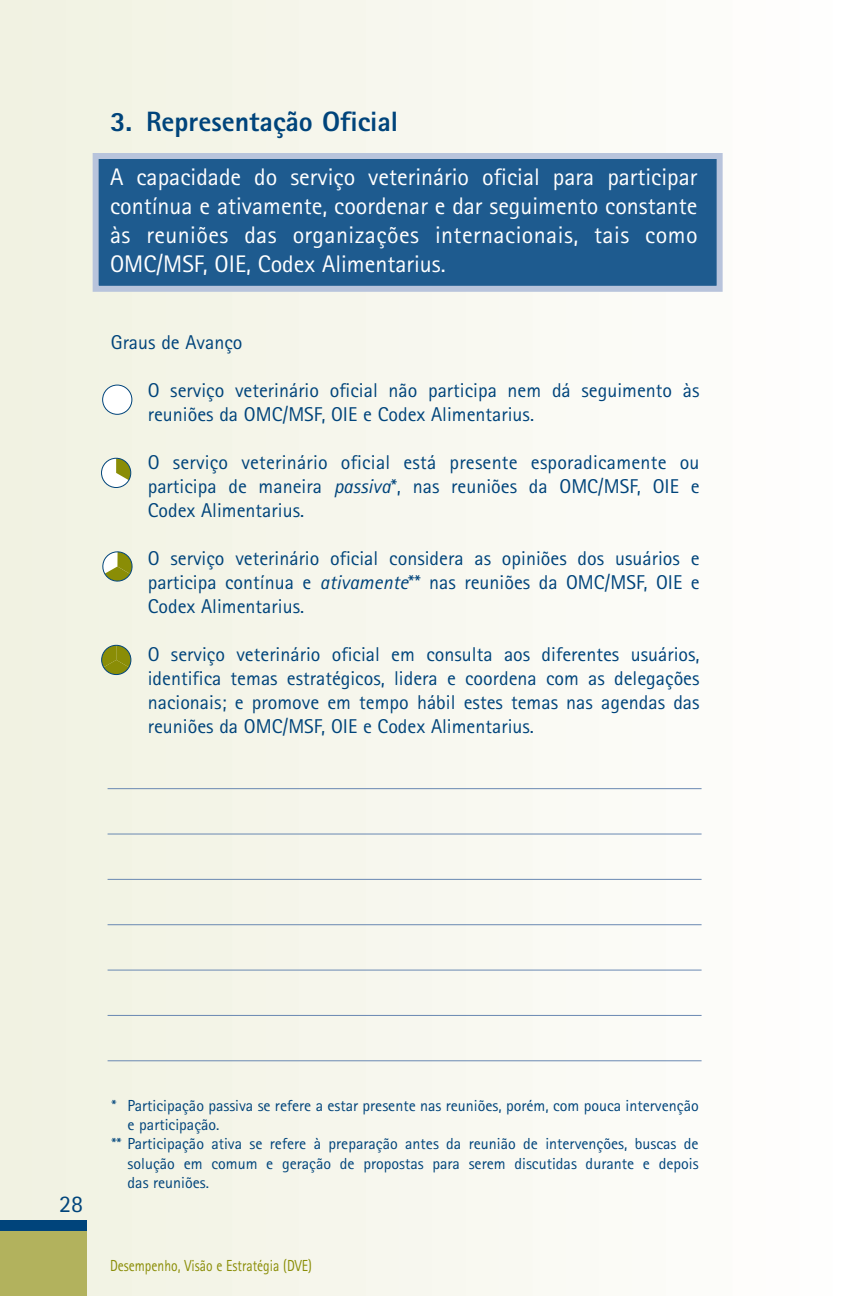
<style>
.page{position:relative;width:864px;height:1296px;background:#fff}
.page>*{position:absolute;margin:0;border:0;box-sizing:border-box;transform-origin:0 0}
.t1{font:800 28px "Rotis Sans Serif";color:#00447b}
.t2{font:24px/28.8px "Rotis Sans Serif";color:#fff;text-align:justify}
.t3{font:24px "Rotis Sans Serif";color:#00447b}
.t4{font:20px/24px "Rotis Sans Serif";color:#00447b;text-align:justify}
.t5{font:16px "Rotis Sans Serif";color:#00447b}
.t6{font:16px "Rotis Sans Serif";color:#8a8d06;scale:.85 1}
.s1{font-style:italic}
</style>
<div class="page">
<div style="left:0;top:0;width:37px;height:1296px;background:#f1f2e2"></div>
<div style="left:29px;top:0;width:41px;height:1296px;background:#f1f2e3"></div>
<div style="left:62px;top:0;width:41px;height:1296px;background:#f2f3e4"></div>
<div style="left:95px;top:0;width:42px;height:1296px;background:#f2f3e4"></div>
<div style="left:129px;top:0;width:41px;height:1296px;background:#f3f4e6"></div>
<div style="left:162px;top:0;width:41px;height:1296px;background:#f3f4e7"></div>
<div style="left:195px;top:0;width:42px;height:1296px;background:#f3f4e7"></div>
<div style="left:229px;top:0;width:41px;height:1296px;background:#f5f5e9"></div>
<div style="left:262px;top:0;width:41px;height:1296px;background:#f5f5ea"></div>
<div style="left:295px;top:0;width:42px;height:1296px;background:#f6f6ec"></div>
<div style="left:329px;top:0;width:41px;height:1296px;background:#f6f6ec"></div>
<div style="left:362px;top:0;width:41px;height:1296px;background:#f7f7ee"></div>
<div style="left:395px;top:0;width:42px;height:1296px;background:#f7f7ef"></div>
<div style="left:429px;top:0;width:41px;height:1296px;background:#f8f8f0"></div>
<div style="left:462px;top:0;width:41px;height:1296px;background:#f9f9f1"></div>
<div style="left:495px;top:0;width:42px;height:1296px;background:#f9f9f2"></div>
<div style="left:529px;top:0;width:41px;height:1296px;background:#fafaf4"></div>
<div style="left:562px;top:0;width:41px;height:1296px;background:#fafaf5"></div>
<div style="left:595px;top:0;width:42px;height:1296px;background:#fbfbf6"></div>
<div style="left:629px;top:0;width:41px;height:1296px;background:#fbfbf7"></div>
<div style="left:662px;top:0;width:41px;height:1296px;background:#fcfcf9"></div>
<div style="left:695px;top:0;width:42px;height:1296px;background:#fcfcf9"></div>
<div style="left:729px;top:0;width:41px;height:1296px;background:#fefdfb"></div>
<div style="left:0;top:1221px;width:87px;height:12px;background:#00447b"></div>
<div style="left:0;top:1231px;width:87px;height:65px;background:#b2b25d"></div>
<div style="left:96px;top:156px;width:624px;height:133px;background:#1e5b8f"></div>
<div style="left:93px;top:153px;width:630px;height:139px;border:6px solid #b8c4dc"></div>
<hr style="left:108px;top:788px;width:594px;height:1px;background:#6988b2">
<hr style="left:108px;top:834px;width:594px;height:1px;background:#6988b2">
<hr style="left:108px;top:879px;width:594px;height:1px;background:#6988b2">
<hr style="left:108px;top:924px;width:594px;height:1px;background:#6988b2">
<hr style="left:108px;top:970px;width:594px;height:1px;background:#6988b2">
<hr style="left:108px;top:1015px;width:594px;height:1px;background:#6988b2">
<hr style="left:108px;top:1060px;width:594px;height:1px;background:#6988b2">
<div style="left:102px;top:385px;width:30px;height:29px;background:#fff;border-radius:50%"></div>
<div style="left:102px;top:385px;width:30px;height:30px;border:1px solid #00447b;border-radius:50%"></div>
<div style="left:102px;top:458px;width:29px;height:29px;background:#fff;border-radius:50%"></div>
<svg style="left:116px;top:458px;width:16px;height:22px"></svg>
<div style="left:101px;top:458px;width:30px;height:30px;border:1px solid #00447b;border-radius:50%"></div>
<svg style="left:102px;top:552px;width:31px;height:30px"></svg>
<svg style="left:101px;top:645px;width:30px;height:31px"></svg>
<div style="left:101px;top:645px;width:30px;height:30px;border:1px solid #00447b;border-radius:50%"></div>
<h1 class="t1" style="left:110px;top:111px;width:290px">3. Representação Oficial</h1>
<p class="t2" style="left:110px;top:165px;width:589px">A capacidade do serviço veterinário oficial para participar contínua e ativamente, coordenar e dar seguimento constante às reuniões das organizações internacionais, tais como OMC/MSF, OIE, Codex Alimentarius.</p>
<p class="t4" style="left:111px;top:332px;width:133px">Graus de Avanço</p>
<p class="t4" style="left:148px;top:380px;width:553px">O serviço veterinário oficial não participa nem dá seguimento às reuniões da OMC/MSF, OIE e Codex Alimentarius.</p>
<p class="t4" style="left:148px;top:452px;width:553px">O serviço veterinário oficial está presente esporadicamente ou participa de maneira <span class="s1">passiva</span>*, nas reuniões da OMC/MSF, OIE e Codex Alimentarius.</p>
<p class="t4" style="left:148px;top:548px;width:553px">O serviço veterinário oficial considera as opiniões dos usuários e participa contínua e <span class="s1">ativamente</span>** nas reuniões da OMC/MSF, OIE e Codex Alimentarius.</p>
<p class="t4" style="left:148px;top:644px;width:553px">O serviço veterinário oficial em consulta aos diferentes usuários, identifica temas estratégicos, lidera e coordena com as delegações nacionais; e promove em tempo hábil estes temas nas agendas das reuniões da OMC/MSF, OIE e Codex Alimentarius.</p>
<p class="t3" style="left:59px;top:1196px;width:26px">28</p>
<p class="t5" style="left:112px;top:1100px;width:589px">* Participação passiva se refere a estar presente nas reuniões, porém, com pouca intervenção</p>
<p class="t5" style="left:128px;top:1119px;width:93px">e participação.</p>
<p class="t5" style="left:112px;top:1138px;width:589px">** Participação ativa se refere à preparação antes da reunião de intervenções, buscas de</p>
<p class="t5" style="left:128px;top:1158px;width:573px">solução em comum e geração de propostas para serem discutidas durante e depois</p>
<p class="t5" style="left:128px;top:1177px;width:83px">das reuniões.</p>
<p class="t6" style="left:110px;top:1260px;width:239px">Desempenho, Visão e Estratégia (DVE)</p>
</div>
